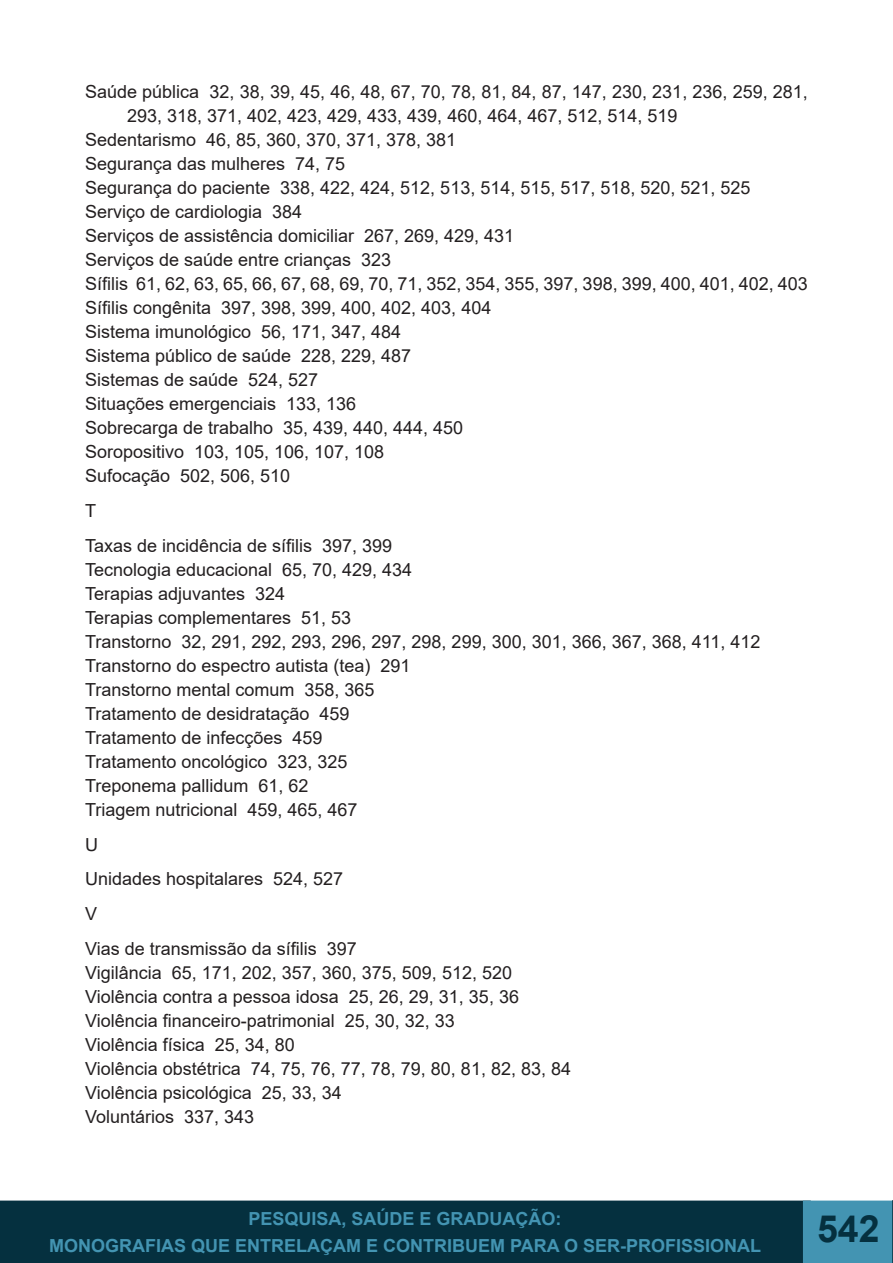
<style>
.page{position:relative;width:893px;height:1263px;background:#fff}
.page>*{position:absolute;margin:0;border:0;box-sizing:border-box;transform-origin:0 0}
.t1{font:700 37.5px "Arial";color:#05303f}
.t2{font:18px/24px "Arial";color:#231f20}
.t3{font:700 18px/27px "Arial";color:#4394b2;text-align:center}
</style>
<div class="page">
<div style="left:0;top:1201px;width:810px;height:62px;background:#05303f"></div>
<div style="left:0;top:1200px;width:811px;height:63px;border:2px solid #05303f"></div>
<div style="left:803px;top:1200px;width:90px;height:63px;background:#4394b2;border:2px solid #4394b2"></div>
<div style="left:812px;top:1214px;width:72px;height:49px;background:#4394b2"></div>
<svg style="left:892px;top:1200px;width:1px;height:63px"></svg>
<p class="t2" style="left:127px;top:80px;width:682px;text-indent:-42px">Saúde pública 32, 38, 39, 45, 46, 48, 67, 70, 78, 81, 84, 87, 147, 230, 231, 236, 259, 281,<br>293, 318, 371, 402, 423, 429, 433, 439, 460, 464, 467, 512, 514, 519</p>
<p class="t2" style="left:85px;top:128px;width:373px">Sedentarismo 46, 85, 360, 370, 371, 378, 381</p>
<p class="t2" style="left:85px;top:152px;width:262px">Segurança das mulheres 74, 75</p>
<p class="t2" style="left:85px;top:176px;width:667px">Segurança do paciente 338, 422, 424, 512, 513, 514, 515, 517, 518, 520, 521, 525</p>
<p class="t2" style="left:85px;top:200px;width:219px">Serviço de cardiologia 384</p>
<p class="t2" style="left:85px;top:224px;width:431px">Serviços de assistência domiciliar 267, 269, 429, 431</p>
<p class="t2" style="left:85px;top:248px;width:308px">Serviços de saúde entre crianças 323</p>
<p class="t2" style="left:85px;top:272px;width:724px">Sífilis 61, 62, 63, 65, 66, 67, 68, 69, 70, 71, 352, 354, 355, 397, 398, 399, 400, 401, 402, 403</p>
<p class="t2" style="left:85px;top:296px;width:408px">Sífilis congênita 397, 398, 399, 400, 402, 403, 404</p>
<p class="t2" style="left:85px;top:320px;width:318px">Sistema imunológico 56, 171, 347, 484</p>
<p class="t2" style="left:85px;top:344px;width:328px">Sistema público de saúde 228, 229, 487</p>
<p class="t2" style="left:85px;top:368px;width:235px">Sistemas de saúde 524, 527</p>
<p class="t2" style="left:85px;top:392px;width:273px">Situações emergenciais 133, 136</p>
<p class="t2" style="left:85px;top:416px;width:380px">Sobrecarga de trabalho 35, 439, 440, 444, 450</p>
<p class="t2" style="left:85px;top:440px;width:301px">Soropositivo 103, 105, 106, 107, 108</p>
<p class="t2" style="left:85px;top:464px;width:207px">Sufocação 502, 506, 510</p>
<p class="t2" style="left:85px;top:499px;width:12px">T</p>
<p class="t2" style="left:85px;top:533px;width:309px">Taxas de incidência de sífilis 397, 399</p>
<p class="t2" style="left:85px;top:557px;width:329px">Tecnologia educacional 65, 70, 429, 434</p>
<p class="t2" style="left:85px;top:581px;width:202px">Terapias adjuvantes 324</p>
<p class="t2" style="left:85px;top:605px;width:268px">Terapias complementares 51, 53</p>
<p class="t2" style="left:85px;top:629px;width:677px">Transtorno 32, 291, 292, 293, 296, 297, 298, 299, 300, 301, 366, 367, 368, 411, 412</p>
<p class="t2" style="left:85px;top:653px;width:327px">Transtorno do espectro autista (tea) 291</p>
<p class="t2" style="left:85px;top:677px;width:291px">Transtorno mental comum 358, 365</p>
<p class="t2" style="left:85px;top:701px;width:266px">Tratamento de desidratação 459</p>
<p class="t2" style="left:85px;top:725px;width:239px">Tratamento de infecções 459</p>
<p class="t2" style="left:85px;top:749px;width:264px">Tratamento oncológico 323, 325</p>
<p class="t2" style="left:85px;top:773px;width:225px">Treponema pallidum 61, 62</p>
<p class="t2" style="left:85px;top:797px;width:274px">Triagem nutricional 459, 465, 467</p>
<p class="t2" style="left:85px;top:832px;width:14px">U</p>
<p class="t2" style="left:85px;top:867px;width:260px">Unidades hospitalares 524, 527</p>
<p class="t2" style="left:85px;top:902px;width:14px">V</p>
<p class="t2" style="left:85px;top:937px;width:273px">Vias de transmissão da sífilis 397</p>
<p class="t2" style="left:85px;top:961px;width:428px">Vigilância 65, 171, 202, 357, 360, 375, 509, 512, 520</p>
<p class="t2" style="left:85px;top:985px;width:435px">Violência contra a pessoa idosa 25, 26, 29, 31, 35, 36</p>
<p class="t2" style="left:85px;top:1009px;width:371px">Violência financeiro-patrimonial 25, 30, 32, 33</p>
<p class="t2" style="left:85px;top:1033px;width:211px">Violência física 25, 34, 80</p>
<p class="t2" style="left:85px;top:1057px;width:487px">Violência obstétrica 74, 75, 76, 77, 78, 79, 80, 81, 82, 83, 84</p>
<p class="t2" style="left:85px;top:1081px;width:258px">Violência psicológica 25, 33, 34</p>
<p class="t2" style="left:85px;top:1105px;width:171px">Voluntários 337, 343</p>
<p class="t3" style="left:49px;top:1205px;width:714px">PESQUISA, SAÚDE E GRADUAÇÃO:<br>MONOGRAFIAS QUE ENTRELAÇAM E CONTRIBUEM PARA O SER-PROFISSIONAL</p>
<h1 class="t1" style="left:817px;top:1202px;width:64px">542</h1>
</div>
